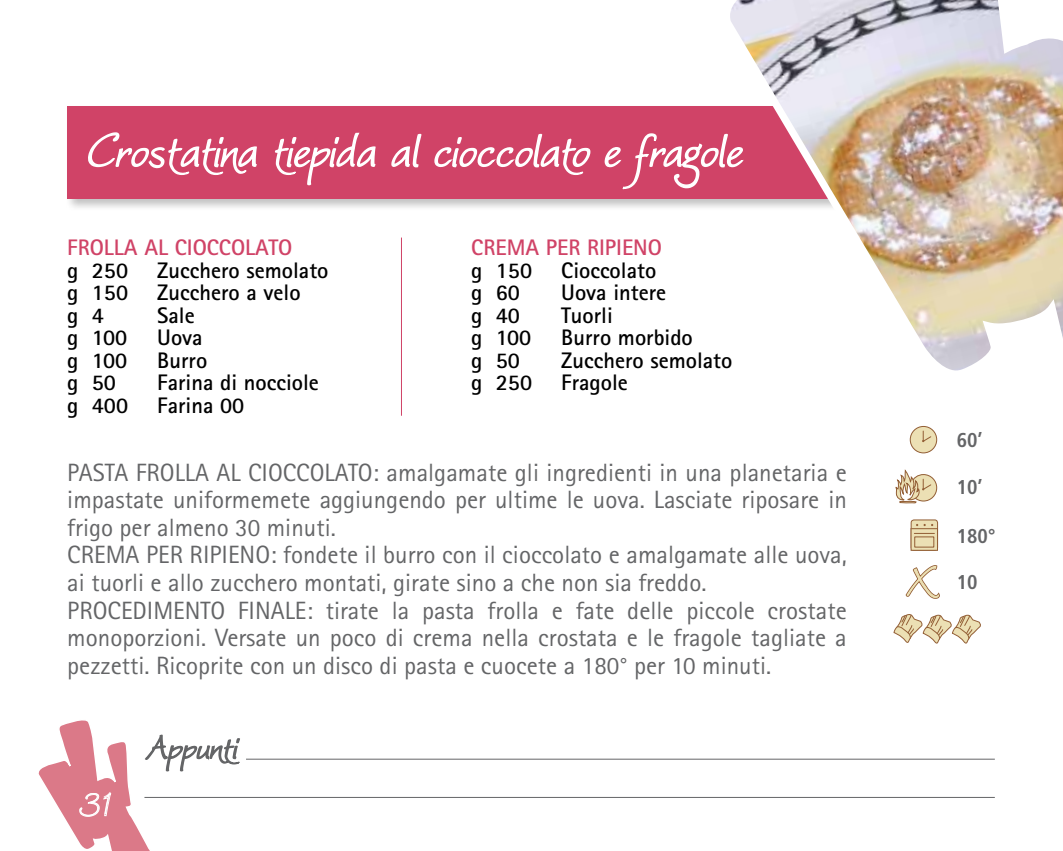
<style>
.page{position:relative;width:1063px;height:851px;background:#fff}
.page>*{position:absolute;margin:0;border:0;box-sizing:border-box;transform-origin:0 0}
.t1{font:italic 62.5px "Worstveld Sling Extra";letter-spacing:-.005em;color:#fff;scale:.91 1}
.t2{font:italic 42.5px "Worstveld Sling Extra";color:#fff}
.t3{font:25px/27.5px "Rotis Sans Serif";color:#646567}
.t4{font:700 22.5px/22.5px "Rotis Sans Serif";color:#000}
.t5{font:700 22.5px "Rotis Sans Serif";color:#d04367}
.t6{font:700 condensed 20px "Frutiger";color:#646567}
</style>
<div class="page">
<div style="left:65px;top:103px;width:817px;height:108px;background:#000;opacity:.25"></div>
<div style="left:67px;top:106px;width:802px;height:92px;background:#d04367"></div>
<hr style="left:144px;top:796px;width:851px;height:1px;background:#646567">
<hr style="left:246px;top:758px;width:749px;height:1px;background:#646567">
<div style="left:911px;top:520px;width:27px;height:30px;background:#ece0b4;border-radius:3px"></div>
<div style="left:911px;top:519px;width:27px;height:31px;border:1px solid #935f36;border-radius:3px"></div>
<svg style="left:911px;top:548px;width:27px;height:2px"></svg>
<svg style="left:911px;top:524px;width:27px;height:24px"></svg>
<svg style="left:905px;top:565px;width:35px;height:34px"></svg>
<svg style="left:893px;top:614px;width:88px;height:30px"></svg>
<svg style="left:718px;top:0;width:345px;height:504px"></svg>
<hr style="left:401px;top:237px;width:1px;height:178px;background:#d04367">
<svg style="left:38px;top:720px;width:203px;height:130px"></svg>
<svg style="left:88px;top:132px;width:169px;height:43px"></svg>
<svg style="left:275px;top:132px;width:101px;height:54px"></svg>
<svg style="left:391px;top:133px;width:31px;height:35px"></svg>
<svg style="left:434px;top:133px;width:157px;height:42px"></svg>
<svg style="left:604px;top:129px;width:141px;height:69px"></svg>
<h1 class="t1" style="left:85px;top:121px;width:723px">Crostatina tiepida al cioccolato e fragole</h1>
<p class="t5" style="left:67px;top:233px;width:13px">frolla</p>
<p class="t5" style="left:144px;top:233px;width:61px">al cioccolato</p>
<p class="t4" style="left:67px;top:258px;width:263px">g 250 Zucchero semolato g 150 Zucchero a velo<br>g 4</p>
<p class="t4" style="left:157px;top:303px;width:39px">Sale</p>
<p class="t4" style="left:67px;top:326px;width:61px">g 100</p>
<p class="t4" style="left:157px;top:326px;width:47px">Uova</p>
<p class="t4" style="left:67px;top:348px;width:61px">g 100</p>
<p class="t4" style="left:157px;top:348px;width:51px">Burro</p>
<p class="t4" style="left:67px;top:371px;width:50px">g 50</p>
<p class="t4" style="left:157px;top:371px;width:163px">Farina di nocciole</p>
<p class="t4" style="left:67px;top:393px;width:62px">g 400</p>
<p class="t4" style="left:157px;top:393px;width:89px">Farina 00</p>
<p class="t5" style="left:471px;top:233px;width:189px">Crema per ripieno</p>
<p class="t4" style="left:471px;top:258px;width:62px">g 150</p>
<p class="t4" style="left:561px;top:258px;width:96px">Cioccolato</p>
<p class="t4" style="left:471px;top:281px;width:50px">g 60</p>
<p class="t4" style="left:561px;top:281px;width:106px">Uova intere</p>
<p class="t4" style="left:471px;top:303px;width:50px">g 40</p>
<p class="t4" style="left:561px;top:303px;width:53px">Tuorli</p>
<p class="t4" style="left:471px;top:326px;width:61px">g 100</p>
<p class="t4" style="left:471px;top:326px;width:263px;text-indent:90px">Burro morbido<br>g 50 Zucchero semolato g 250</p>
<p class="t4" style="left:561px;top:371px;width:68px">Fragole</p>
<p class="t3" style="left:67px;top:458px;width:781px">PASTA FROLLA AL CIOCCOLATO: amalgamate gli ingredienti in una planetaria e impastate uniformemete aggiungendo per ultime le uova. Lasciate riposare in frigo per almeno 30 minuti.<br>CREMA PER RIPIENO: fondete il burro con il cioccolato e amalgamate alle uova, ai tuorli e allo zucchero montati, girate sino a che non sia freddo.<br>Procedim ento</p>
<p class="t3" style="left:67px;top:596px;width:781px;text-align:justify;text-indent:228px">e: tirate la pasta frolla e fate delle piccole crostate monoporzioni. Versate un poco di crema nella crostata e le fragole tagliate a pezzetti. Ricoprite con un disco di pasta e cuocete a 180° per 10 minuti.</p>
<p class="t3" style="left:238px;top:596px;width:12px">final</p>
<h2 class="t2" style="left:77px;top:783px;width:32px">31</h2>
<p class="t6" style="left:957px;top:428px;width:27px">60’</p>
<p class="t6" style="left:957px;top:475px;width:27px">10’</p>
<p class="t6" style="left:957px;top:523px;width:41px">180°</p>
<p class="t6" style="left:957px;top:570px;width:22px">10</p>
</div>
